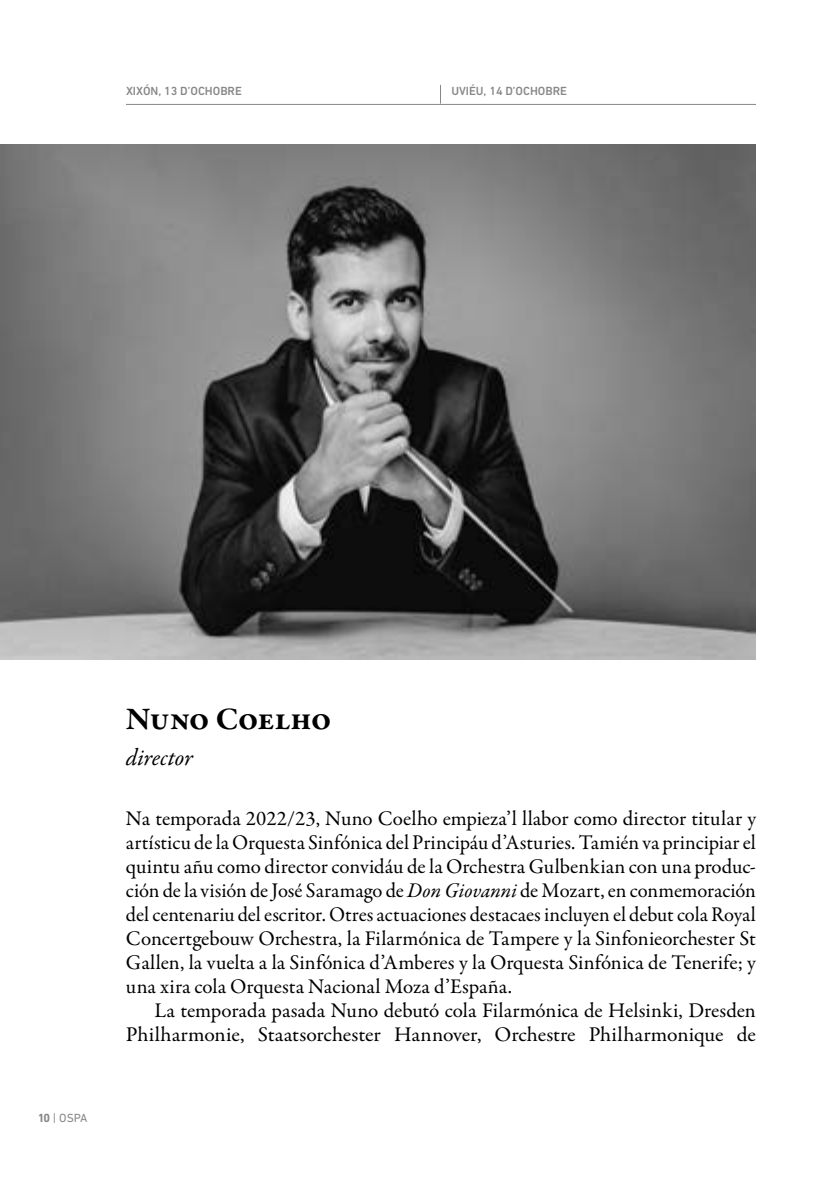
<style>
.page{position:relative;width:840px;height:1191px;background:#fff}
.page>*{position:absolute;margin:0;border:0;box-sizing:border-box;transform-origin:0 0}
.t1{font:700 32px "Garamond Premr Pro";letter-spacing:-.015em;color:#000}
.t2{font:italic 24px "Garamond Premr Pro";color:#000}
.t3{font:21px/24px "Garamond Premr Pro";letter-spacing:-.005em;color:#000;text-align:justify}
.t4{font:500 12px "DIN Next W1 G";color:#878787}
.t5{font:12px "DIN Next W1 G";color:#878787}
.s1{font-weight:700}
.s2{font-style:italic}
</style>
<div class="page">
<hr style="left:126px;top:104px;width:629px;height:1px;background:#878787">
<svg style="left:440px;top:85px;width:1px;height:19px"></svg>
<img style="left:0;top:145px;width:755px;height:514px">
<p class="t4" style="left:126px;top:84px;width:117px">Xixón, 13 D’OCHOBRE</p>
<p class="t4" style="left:451px;top:84px;width:117px">UVIÉU, 14 D’OCHOBRE</p>
<p class="t5" style="left:39px;top:1111px;width:50px"><span class="s1">10</span> | OSPA</p>
<h1 class="t1" style="left:126px;top:699px;width:207px">Nuno Coelho</h1>
<p class="t2" style="left:126px;top:742px;width:68px">director</p>
<p class="t3" style="left:126px;top:807px;width:631px">Na temporada 2022/23, Nuno Coelho empieza’l llabor como director titular y artísticu de la Orquesta Sinfónica del Principáu d’Asturies. Tamién va principiar el quintu añu como director convidáu de la Orchestra Gulbenkian con una produc&shy;ción de la visión de José Saramago de <span class="s2">Don Giovanni</span> de Mozart, en conmemoración del centenariu del escritor. Otres actuaciones destacaes incluyen el debut cola Royal Concertgebouw Orchestra, la Filarmónica de Tampere y la Sinfonieorchester St Gallen, la vuelta a la Sinfónica d’Amberes y la Orquesta Sinfónica de Tenerife; y una xira cola Orquesta Nacional Moza d’España.</p>
<p class="t3" style="left:126px;top:999px;width:631px;text-align:right">La temporada pasada Nuno debutó cola Filarmónica de Helsinki, Dresden<br>Philharmonie, Staatsorchester Hannover, Orchestre Philharmonique de</p>
</div>
